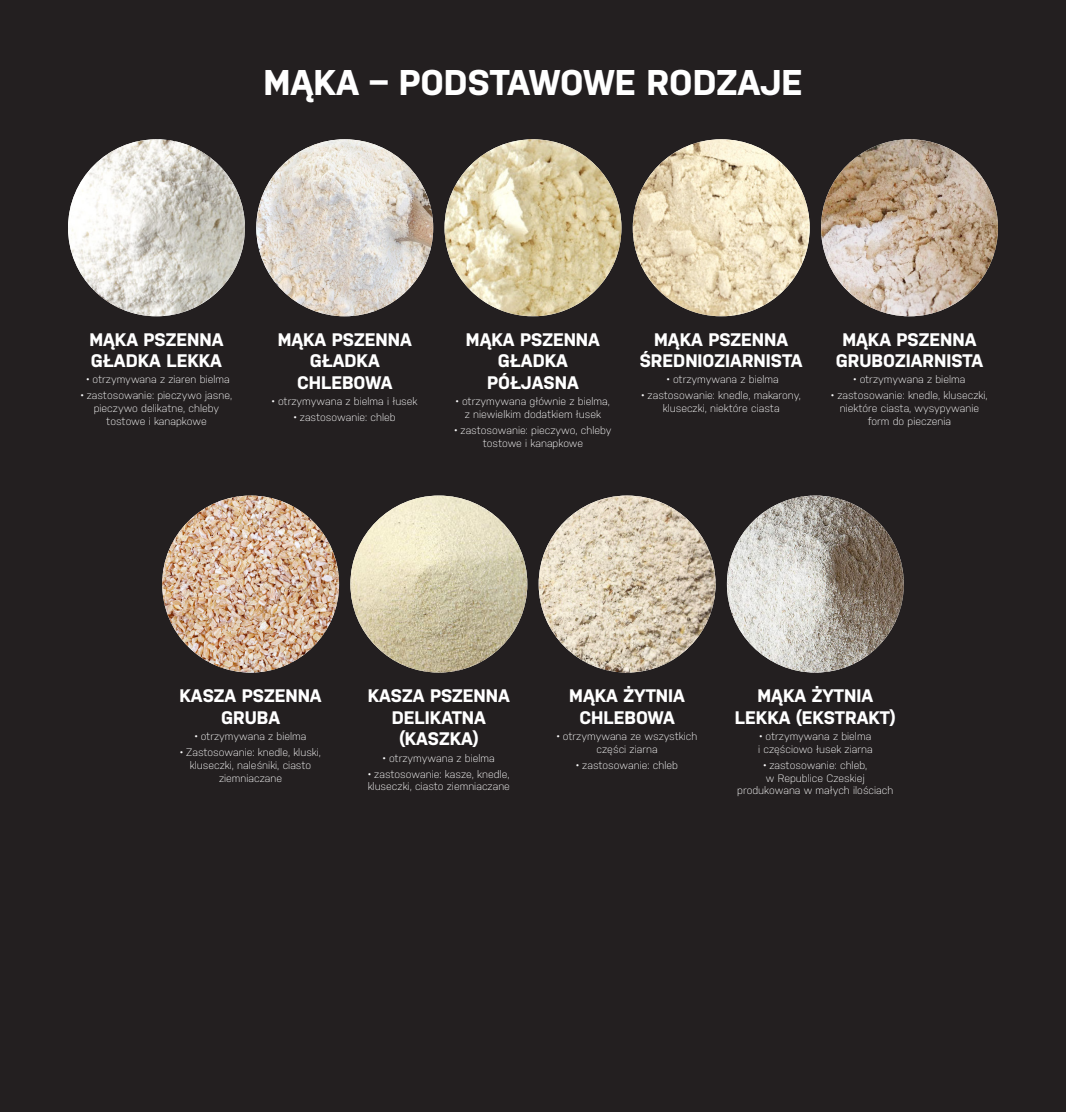
<style>
.page{position:relative;width:1066px;height:1112px;background:#fff}
.page>*{position:absolute;margin:0;border:0;box-sizing:border-box;transform-origin:0 0}
.t1{font:700 35.68px "Nudista";color:#fff}
.t2{font:700 18.16px/21.8px "Nudista";color:#fff;text-align:center}
.t3{font:300 10.76px/12.9px "Nudista";color:#fff;text-align:center}
</style>
<div class="page">
<div style="left:0;top:0;width:1066px;height:1111px;background:#231f20"></div>
<img style="left:68px;top:139px;width:177px;height:177px;border-radius:88px">
<img style="left:256px;top:139px;width:177px;height:177px;border-radius:88px">
<img style="left:162px;top:495px;width:177px;height:177px;border-radius:88px">
<img style="left:444px;top:139px;width:177px;height:177px;border-radius:87px">
<img style="left:350px;top:495px;width:177px;height:177px;border-radius:88px">
<img style="left:633px;top:139px;width:177px;height:177px;border-radius:87px">
<img style="left:539px;top:495px;width:176px;height:177px;border-radius:88px">
<img style="left:821px;top:139px;width:177px;height:177px;border-radius:88px">
<img style="left:727px;top:495px;width:177px;height:177px;border-radius:88px">
<p class="t1" style="left:263px;top:57px;width:541px">MĄKA – PODSTAWOWE RODZAJE</p>
<p class="t2" style="left:89px;top:327px;width:136px;text-align:left">MĄKA PSZENNA<br>GŁADKA LEKKA</p>
<p class="t3" style="left:86px;top:372px;width:145px">• otrzymywana z ziaren bielma</p>
<p class="t3" style="left:81px;top:388px;width:153px">• zastosowanie: pieczywo jasne, pieczywo delikatne, chleby tostowe i kanapkowe</p>
<p class="t2" style="left:278px;top:327px;width:136px">MĄKA PSZENNA<br>GŁADKA<br>CHLEBOWA</p>
<p class="t3" style="left:272px;top:394px;width:147px">• otrzymywana z bielma i łusek</p>
<p class="t3" style="left:294px;top:410px;width:103px">• zastosowanie: chleb</p>
<p class="t2" style="left:466px;top:327px;width:136px">MĄKA PSZENNA<br>GŁADKA<br>PÓŁJASNA</p>
<p class="t3" style="left:456px;top:394px;width:155px">• otrzymywana głównie z bielma, z niewielkim dodatkiem łusek</p>
<p class="t3" style="left:454px;top:423px;width:159px">• zastosowanie: pieczywo, chleby tostowe i kanapkowe</p>
<p class="t2" style="left:640px;top:327px;width:164px">MĄKA PSZENNA<br>ŚREDNIOZIARNISTA</p>
<p class="t3" style="left:667px;top:372px;width:113px">• otrzymywana z bielma</p>
<p class="t3" style="left:641px;top:388px;width:161px">• zastosowanie: knedle, makarony, kluseczki, niektóre ciasta</p>
<p class="t2" style="left:836px;top:327px;width:149px">MĄKA PSZENNA<br>GRUBOZIARNISTA</p>
<p class="t3" style="left:853px;top:372px;width:113px">• otrzymywana z bielma</p>
<p class="t3" style="left:831px;top:388px;width:158px">• zastosowanie: knedle, kluseczki, niektóre ciasta, wysypywanie form do pieczenia</p>
<p class="t2" style="left:179px;top:683px;width:144px">KASZA PSZENNA<br>GRUBA</p>
<p class="t3" style="left:195px;top:728px;width:113px">• otrzymywana z bielma</p>
<p class="t3" style="left:180px;top:744px;width:142px">• Zastosowanie: knedle, kluski, kluseczki, naleśniki, ciasto ziemniaczane</p>
<p class="t2" style="left:368px;top:683px;width:144px">KASZA PSZENNA<br>DELIKATNA (KASZKA)</p>
<p class="t3" style="left:383px;top:750px;width:113px">• otrzymywana z bielma</p>
<p class="t3" style="left:368px;top:766px;width:144px;text-align:left">• zastosowanie: kasze, knedle, kluseczki, ciasto ziemniaczane</p>
<p class="t2" style="left:569px;top:683px;width:117px">MĄKA ŻYTNIA<br>CHLEBOWA</p>
<p class="t3" style="left:557px;top:728px;width:142px">• otrzymywana ze wszystkich części ziarna</p>
<p class="t3" style="left:576px;top:757px;width:103px">• zastosowanie: chleb</p>
<p class="t2" style="left:735px;top:683px;width:162px">MĄKA ŻYTNIA<br>LEKKA (EKSTRAKT)</p>
<p class="t3" style="left:758px;top:728px;width:116px;text-align:left">• otrzymywana z bielma i częściowo łusek ziarna</p>
<p class="t3" style="left:737px;top:757px;width:158px">• zastosowanie: chleb,<br>w Republice Czeskiej produkowana w małych ilościach</p>
</div>
